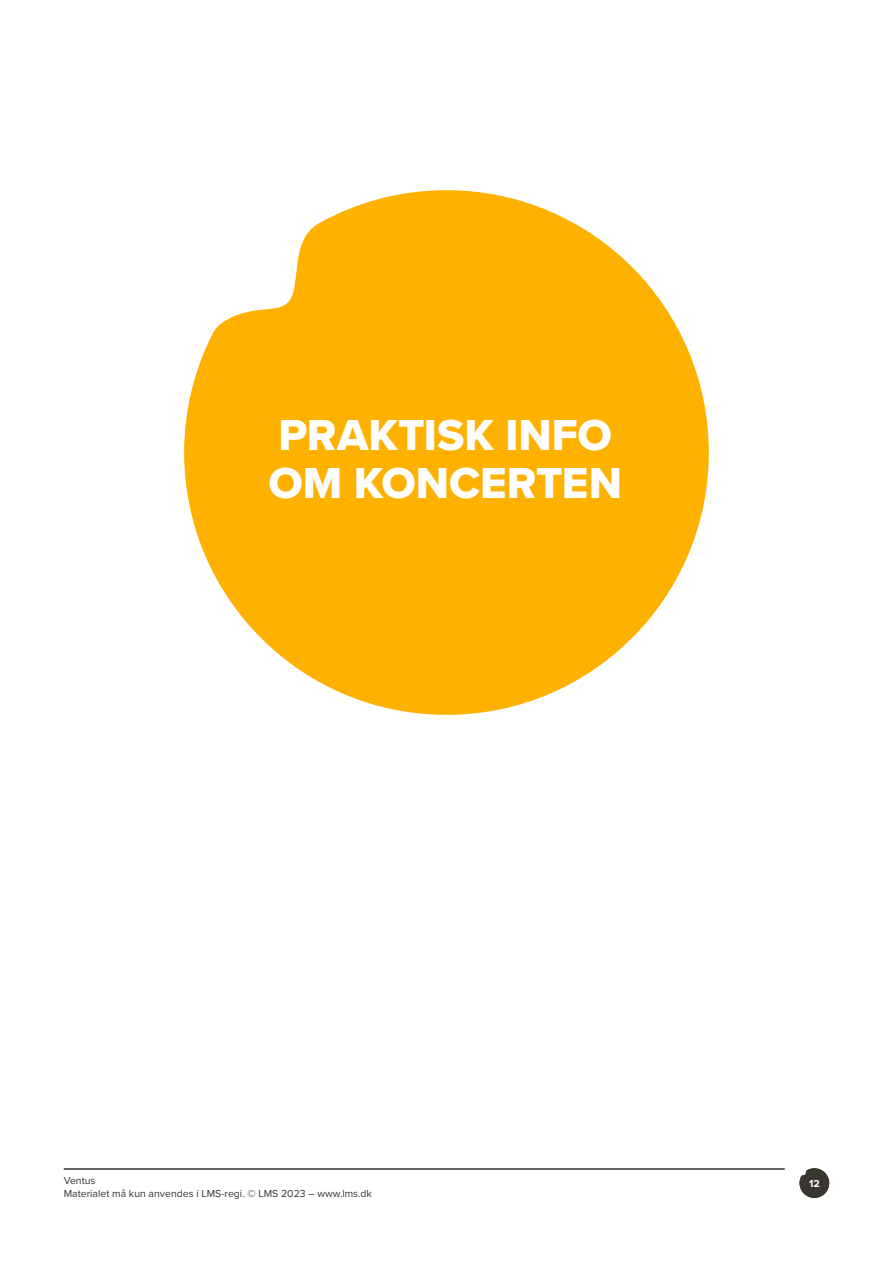
<style>
.page{position:relative;width:893px;height:1263px;background:#fff}
.page>*{position:absolute;margin:0;border:0;box-sizing:border-box;transform-origin:0 0}
.t1{font:45px/48px "Proxima Nova Extrabld";color:#fff}
.t2{font:10.5px/13.5px "Proxima Nova";color:#39352f}
.t3{font:700 10.5px "Proxima Nova";color:#fff}
</style>
<div class="page">
<svg style="left:799px;top:1168px;width:30px;height:30px"></svg>
<hr style="left:64px;top:1169px;width:721px;height:1px;background:#39352f">
<svg style="left:184px;top:190px;width:525px;height:525px;fill:#ffb100"></svg>
<h1 class="t1" style="left:269px;top:411px;width:355px">PRAKTISK INFO<br>OM KONCERTEN</h1>
<p class="t2" style="left:64px;top:1173px;width:310px">Ventus<br>Materialet må kun anvendes i LMS-regi. © LMS 2023 – www.lms.dk</p>
<p class="t3" style="left:809px;top:1171px;width:12px">12</p>
<p class="t3" style="left:809px;top:1176px;width:12px">12</p>
</div>
